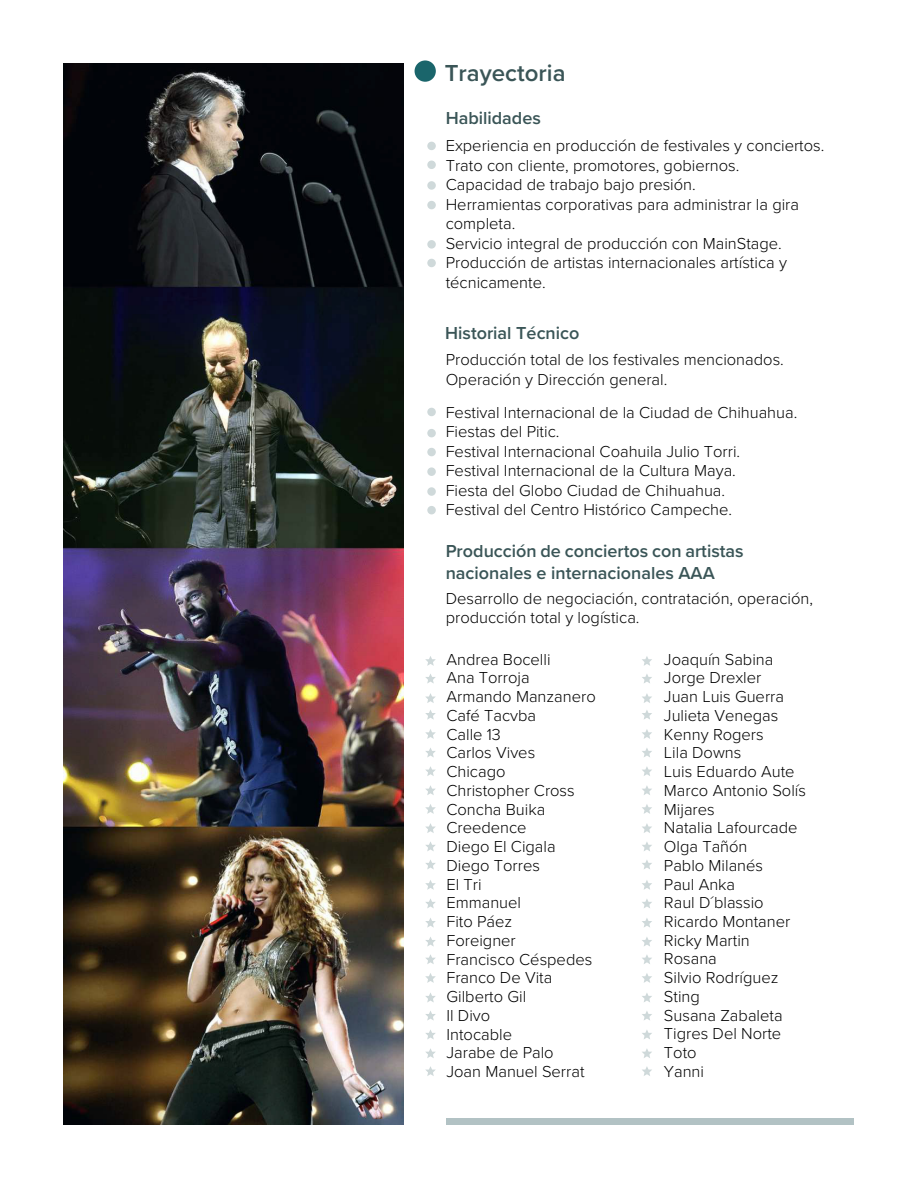
<style>
.page{position:relative;width:918px;height:1188px;background:#fff}
.page>*{position:absolute;margin:0;border:0;box-sizing:border-box;transform-origin:0 0}
.t1{font:600 24px "Proxima Nova";color:#3a5557}
.t2{font:600 18px/21.6px "Proxima Nova";color:#3a5557}
.t3{font:300 16.5px/18.8px "Proxima Nova";color:#000}
</style>
<div class="page">
<div style="left:446px;top:1118px;width:408px;height:6px;background:#b2c2c4"></div>
<div style="left:415px;top:60px;width:21px;height:22px;background:#1a656b;border-radius:50%"></div>
<svg style="left:642px;top:656px;width:10px;height:10px"></svg>
<svg style="left:642px;top:674px;width:10px;height:9px"></svg>
<svg style="left:642px;top:693px;width:10px;height:10px"></svg>
<svg style="left:642px;top:710px;width:10px;height:10px"></svg>
<svg style="left:642px;top:729px;width:10px;height:10px"></svg>
<svg style="left:642px;top:748px;width:10px;height:9px"></svg>
<svg style="left:642px;top:766px;width:10px;height:10px"></svg>
<svg style="left:642px;top:786px;width:10px;height:9px"></svg>
<svg style="left:642px;top:804px;width:10px;height:10px"></svg>
<svg style="left:642px;top:823px;width:10px;height:10px"></svg>
<svg style="left:642px;top:842px;width:10px;height:9px"></svg>
<svg style="left:642px;top:860px;width:10px;height:9px"></svg>
<svg style="left:642px;top:880px;width:10px;height:10px"></svg>
<svg style="left:642px;top:899px;width:10px;height:9px"></svg>
<svg style="left:642px;top:918px;width:10px;height:10px"></svg>
<svg style="left:642px;top:937px;width:10px;height:9px"></svg>
<svg style="left:642px;top:955px;width:10px;height:9px"></svg>
<svg style="left:642px;top:973px;width:10px;height:10px"></svg>
<svg style="left:642px;top:993px;width:10px;height:9px"></svg>
<svg style="left:642px;top:1011px;width:10px;height:9px"></svg>
<svg style="left:642px;top:1030px;width:10px;height:9px"></svg>
<svg style="left:642px;top:1049px;width:10px;height:9px"></svg>
<svg style="left:642px;top:1066px;width:10px;height:10px"></svg>
<img style="left:64px;top:64px;width:340px;height:1060px">
<div style="left:427px;top:142px;width:9px;height:8px;background:#cfd9da;border-radius:50%"></div>
<div style="left:427px;top:181px;width:9px;height:9px;background:#cfd9da;border-radius:50%"></div>
<div style="left:427px;top:201px;width:9px;height:8px;background:#cfd9da;border-radius:50%"></div>
<div style="left:427px;top:240px;width:9px;height:9px;background:#cfd9da;border-radius:50%"></div>
<div style="left:427px;top:259px;width:9px;height:8px;background:#cfd9da;border-radius:50%"></div>
<div style="left:427px;top:161px;width:9px;height:8px;background:#cfd9da;border-radius:50%"></div>
<div style="left:427px;top:408px;width:9px;height:8px;background:#cfd9da;border-radius:50%"></div>
<div style="left:427px;top:429px;width:9px;height:8px;background:#cfd9da;border-radius:50%"></div>
<div style="left:427px;top:448px;width:9px;height:8px;background:#cfd9da;border-radius:50%"></div>
<div style="left:427px;top:467px;width:9px;height:9px;background:#cfd9da;border-radius:50%"></div>
<div style="left:427px;top:487px;width:9px;height:9px;background:#cfd9da;border-radius:50%"></div>
<div style="left:427px;top:506px;width:9px;height:8px;background:#cfd9da;border-radius:50%"></div>
<svg style="left:425px;top:656px;width:11px;height:10px"></svg>
<svg style="left:425px;top:674px;width:11px;height:10px"></svg>
<svg style="left:425px;top:693px;width:11px;height:10px"></svg>
<svg style="left:425px;top:710px;width:11px;height:10px"></svg>
<svg style="left:425px;top:729px;width:11px;height:10px"></svg>
<svg style="left:425px;top:748px;width:11px;height:9px"></svg>
<svg style="left:425px;top:766px;width:11px;height:10px"></svg>
<svg style="left:425px;top:785px;width:11px;height:10px"></svg>
<svg style="left:425px;top:804px;width:11px;height:10px"></svg>
<svg style="left:425px;top:823px;width:11px;height:10px"></svg>
<svg style="left:426px;top:842px;width:9px;height:9px"></svg>
<svg style="left:425px;top:860px;width:11px;height:9px"></svg>
<svg style="left:425px;top:880px;width:11px;height:10px"></svg>
<svg style="left:425px;top:899px;width:11px;height:9px"></svg>
<svg style="left:425px;top:918px;width:11px;height:10px"></svg>
<svg style="left:425px;top:937px;width:11px;height:10px"></svg>
<svg style="left:426px;top:954px;width:10px;height:10px"></svg>
<svg style="left:425px;top:973px;width:11px;height:10px"></svg>
<svg style="left:425px;top:993px;width:11px;height:9px"></svg>
<svg style="left:425px;top:1011px;width:11px;height:10px"></svg>
<svg style="left:425px;top:1030px;width:11px;height:9px"></svg>
<svg style="left:425px;top:1048px;width:11px;height:10px"></svg>
<svg style="left:425px;top:1066px;width:11px;height:10px"></svg>
<h1 class="t1" style="left:445px;top:55px;width:122px">Trayectoria</h1>
<p class="t2" style="left:446px;top:107px;width:97px">Habilidades</p>
<p class="t3" style="left:446px;top:135px;width:380px;line-height:19.5px">Experiencia en producción de festivales y conciertos.<br>Trato con cliente, promotores, gobiernos.<br>Capacidad de trabajo bajo presión.<br>Herramientas corporativas para administrar la gira completa.<br>Servicio integral de producción con MainStage.<br>Producción de artistas internacionales artística y técnicamente.</p>
<p class="t2" style="left:445px;top:322px;width:136px">Historial Técnico</p>
<p class="t3" style="left:446px;top:349px;width:340px;line-height:19.5px">Producción total de los festivales mencionados.<br>Operación y Dirección general.</p>
<p class="t3" style="left:446px;top:402px;width:353px;line-height:19.5px">Festival Internacional de la Ciudad de Chihuahua.<br>Fiestas del Pitic.<br>Festival Internacional Coahuila Julio Torri.<br>Festival Internacional de la Cultura Maya.<br>Fiesta del Globo Ciudad de Chihuahua.<br>Festival del Centro Histórico Campeche.</p>
<p class="t2" style="left:446px;top:540px;width:300px">Producción de conciertos con artistas nacionales e internacionales AAA</p>
<p class="t3" style="left:446px;top:588px;width:369px;line-height:19.5px">Desarrollo de negociación, contratación, operación, producción total y logística.</p>
<p class="t3" style="left:446px;top:649px;width:151px">Andrea Bocelli<br>Ana Torroja<br>Armando Manzanero<br>Café Tacvba<br>Calle 13<br>Carlos Vives<br>Chicago<br>Christopher Cross<br>Concha Buika<br>Creedence<br>Diego El Cigala<br>Diego Torres<br>El Tri<br>Emmanuel<br>Fito Páez<br>Foreigner<br>Francisco Céspedes<br>Franco De Vita<br>Gilberto Gil<br>Il Divo<br>Intocable<br>Jarabe de Palo<br>Joan Manuel Serrat</p>
<p class="t3" style="left:664px;top:649px;width:144px">Joaquín Sabina<br>Jorge Drexler<br>Juan Luis Guerra<br>Julieta Venegas<br>Kenny Rogers<br>Lila Downs<br>Luis Eduardo Aute<br>Marco Antonio Solís<br>Mijares<br>Natalia Lafourcade<br>Olga Tañón<br>Pablo Milanés<br>Paul Anka<br>Raul D´blassio<br>Ricardo Montaner<br>Ricky Martin<br>Rosana<br>Silvio Rodríguez<br>Sting<br>Susana Zabaleta<br>Tigres Del Norte<br>Toto<br>Yanni</p>
</div>
